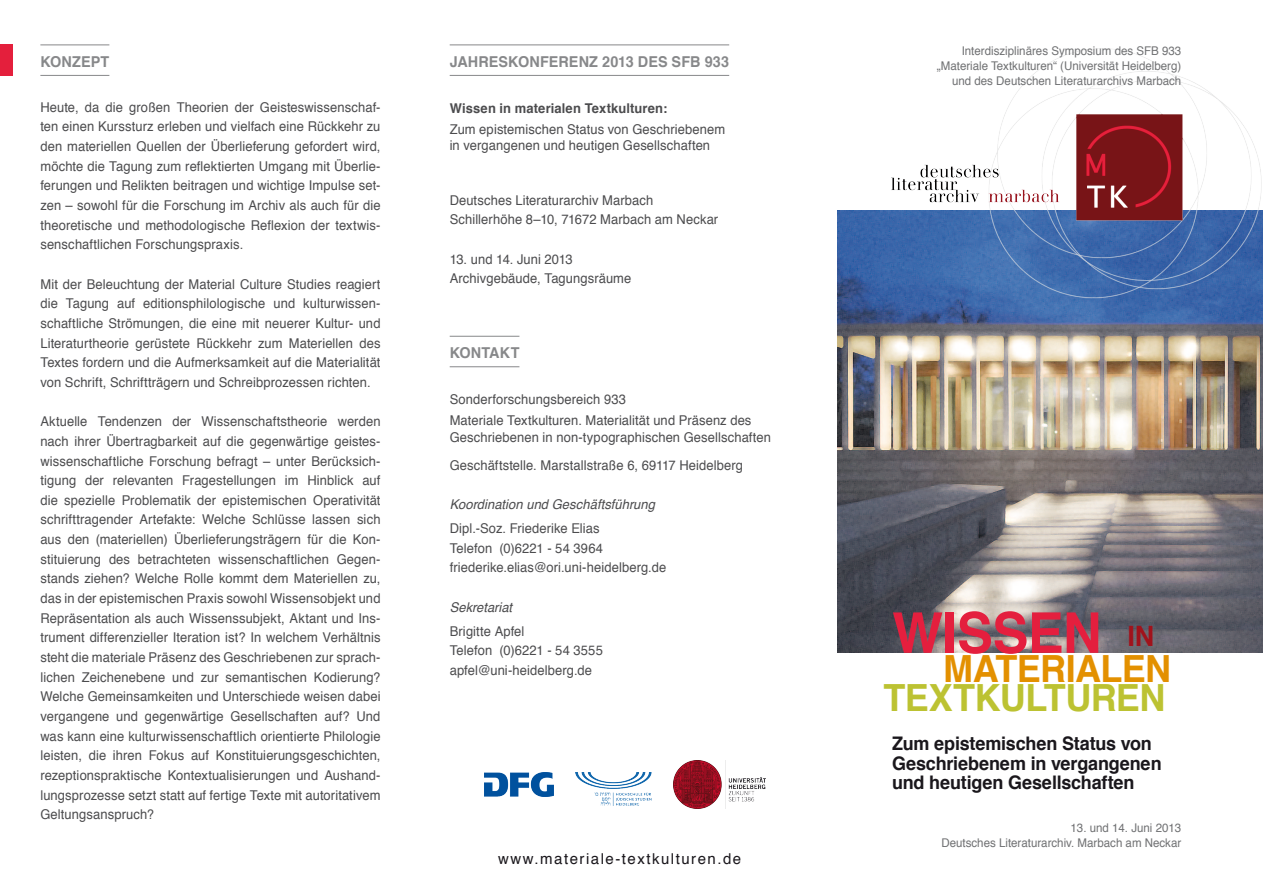
<style>
.page{position:relative;width:1263px;height:893px;background:#fff}
.page>*{position:absolute;margin:0;border:0;box-sizing:border-box;transform-origin:0 0}
.t1{font:700 56.1px "Helvetica";color:#e41f3e;scale:.96 1}
.t2{font:700 37.5px "Helvetica";letter-spacing:-.015em;color:#bcc232;scale:.96 1}
.t3{font:700 37.5px "Helvetica";letter-spacing:-.015em;color:#e39000;scale:.96 1}
.t4{font:700 28.05px "Helvetica";color:#a1121b;scale:.96 1}
.t5{font:700 18.75px/19.5px "Helvetica";letter-spacing:-.01em;color:#1a171c;scale:.96 1}
.t6{font:700 15px "Helvetica";letter-spacing:.01em;color:#87888a;scale:.96 1}
.t7{font:15px "Helvetica";letter-spacing:.1em;color:#1a171c}
.t8{font:13.5px/19.6px "Helvetica";letter-spacing:.01em;color:#4c4c4e;scale:.96 1}
.t9{font:italic 13.5px "Helvetica";letter-spacing:.005em;color:#4c4c4e;scale:.96 1}
.t10{font:700 13.5px "Helvetica";letter-spacing:.01em;color:#4c4c4e;scale:.96 1}
.t11{font:12px/15px "Helvetica";color:#707173;text-align:right;scale:.96 1}
</style>
<div class="page">
<hr style="left:40px;top:45px;width:69px;height:1px;background:#87888a">
<hr style="left:40px;top:75px;width:69px;height:1px;background:#87888a">
<div style="left:0;top:45px;width:13px;height:31px;background:#e41f3c"></div>
<img style="left:575px;top:772px;width:77px;height:34px">
<img style="left:485px;top:773px;width:68px;height:24px">
<img style="left:673px;top:761px;width:92px;height:48px">
<hr style="left:450px;top:45px;width:279px;height:1px;background:#87888a">
<hr style="left:450px;top:75px;width:279px;height:1px;background:#87888a">
<hr style="left:450px;top:336px;width:69px;height:1px;background:#87888a">
<hr style="left:450px;top:366px;width:69px;height:1px;background:#87888a">
<img style="left:838px;top:211px;width:425px;height:442px">
<img style="left:978px;top:48px;width:285px;height:266px">
<img style="left:891px;top:164px;width:169px;height:39px">
<p class="t6" style="left:40px;top:49px;width:73px">konzept</p>
<p class="t8" style="left:40px;top:98px;width:356px;text-align:justify">Heute, da die großen Theorien der Geisteswissenschaf&shy;ten einen Kurssturz erleben und vielfach eine Rückkehr zu den materiellen Quellen der Überlieferung gefordert wird, möchte die Tagung zum reflektierten Umgang mit Überlie&shy;ferungen und Relikten beitragen und wichtige Impulse set&shy;zen – sowohl für die Forschung im Archiv als auch für die theoretische und methodologische Reflexion der textwis&shy;senschaftlichen Forschungspraxis.</p>
<p class="t8" style="left:40px;top:274px;width:356px;text-align:justify">Mit der Beleuchtung der Material Culture Studies reagiert die Tagung auf editionsphilologische und kulturwissen&shy;schaftliche Strömungen, die eine mit neuerer Kultur- und Literaturtheorie gerüstete Rückkehr zum Materiellen des Textes fordern und die Aufmerksamkeit auf die Materialität von Schrift, Schriftträgern und Schreibprozessen richten.</p>
<p class="t8" style="left:40px;top:412px;width:356px;text-align:justify">Aktuelle Tendenzen der Wissenschaftstheorie werden nach ihrer Übertragbarkeit auf die gegenwärtige geistes&shy;wissenschaftliche Forschung befragt – unter Berücksich&shy;tigung der relevanten Fragestellungen im Hinblick auf die spezielle Problematik der epistemischen Operativität schrifttragender Artefakte: Welche Schlüsse lassen sich aus den (materiellen) Überlieferungsträgern für die Kon&shy;stituierung des betrachteten wissenschaftlichen Gegen&shy;stands ziehen? Welche Rolle kommt dem Materiellen zu, das in der epistemischen Praxis sowohl Wissensobjekt und Repräsentation als auch Wissenssubjekt, Aktant und Ins&shy;trument differenzieller Iteration ist? In welchem Verhältnis steht die materiale Präsenz des Geschriebenen zur sprach&shy;lichen Zeichenebene und zur semantischen Kodierung?<br>Welche Gemeinsamkeiten und Unterschiede weisen dabei vergangene und gegenwärtige Gesellschaften auf? Und was kann eine kulturwissenschaftlich orientierte Philologie leisten, die ihren Fokus auf Konstituierungsgeschichten, rezeptionspraktische Kontextualisierungen und Aushand&shy;lungsprozesse setzt statt auf fertige Texte mit autoritativem Geltungsanspruch?</p>
<p class="t6" style="left:450px;top:49px;width:73px">JAHRESKON</p>
<p class="t6" style="left:540px;top:49px;width:41px">FERENZ</p>
<p class="t6" style="left:602px;top:49px;width:134px">2013 des SFB 933</p>
<p class="t10" style="left:450px;top:97px;width:228px">Wissen in materialen Textkulturen:</p>
<p class="t8" style="left:450px;top:121px;width:289px;line-height:16.5px">Zum epistemischen Status von Geschriebenem in vergangenen und heutigen Gesellschaften</p>
<p class="t8" style="left:450px;top:190px;width:281px">Deutsches Literaturarchiv Marbach<br>Schillerhöhe 8–10, 71672 Marbach am Neckar</p>
<p class="t8" style="left:450px;top:249px;width:191px">13. und 14. Juni 2013<br>Archivgebäude, Tagungsräume</p>
<p class="t6" style="left:450px;top:340px;width:74px">Kontakt</p>
<p class="t8" style="left:450px;top:390px;width:316px;line-height:20.7px">Sonderforschungsbereich 933<br>Materiale Textkulturen. Materialität und Präsenz des</p>
<p class="t8" style="left:450px;top:423px;width:336px;line-height:28.2px">Geschriebenen in non-typographischen Gesellschaften<br>Geschäftstelle. Marstallstraße 6, 69117 Heidelberg</p>
<p class="t9" style="left:450px;top:494px;width:215px">Koordination und Geschäftsführung</p>
<p class="t8" style="left:450px;top:519px;width:227px">Dipl.-Soz. Friederike Elias<br>Telefon (0)6221 - 54 3964 friederike.elias@ori.uni-heidelberg.de</p>
<p class="t9" style="left:450px;top:596px;width:67px">Sekretariat</p>
<p class="t8" style="left:450px;top:621px;width:161px">Brigitte Apfel<br>Telefon (0)6221 - 54 3555 apfel@uni-heidelberg.de</p>
<p class="t7" style="left:498px;top:847px;width:244px">www.materiale-textkulturen.de</p>
<p class="t11" style="left:937px;top:43px;width:256px">Interdisziplinäres Symposium des SFB 933 „Materiale Textkulturen“ (Universität Heidelberg) und des Deutschen Literaturarchivs Marbach</p>
<h1 class="t1" style="left:892px;top:588px;width:220px">Wissen</h1>
<h3 class="t4" style="left:1128px;top:613px;width:29px">in</h3>
<h2 class="t3" style="left:943px;top:638px;width:239px">Materialen</h2>
<h2 class="t2" style="left:883px;top:667px;width:295px">Textkulturen</h2>
<h3 class="t5" style="left:892px;top:734px;width:282px">Zum epistemischen Status von<br>Geschriebenem in vergangenen und heutigen Gesellschaften</h3>
<p class="t11" style="left:941px;top:821px;width:251px">13. und 14. Juni 2013<br>Deutsches Literaturarchiv. Marbach am Neckar</p>
</div>
